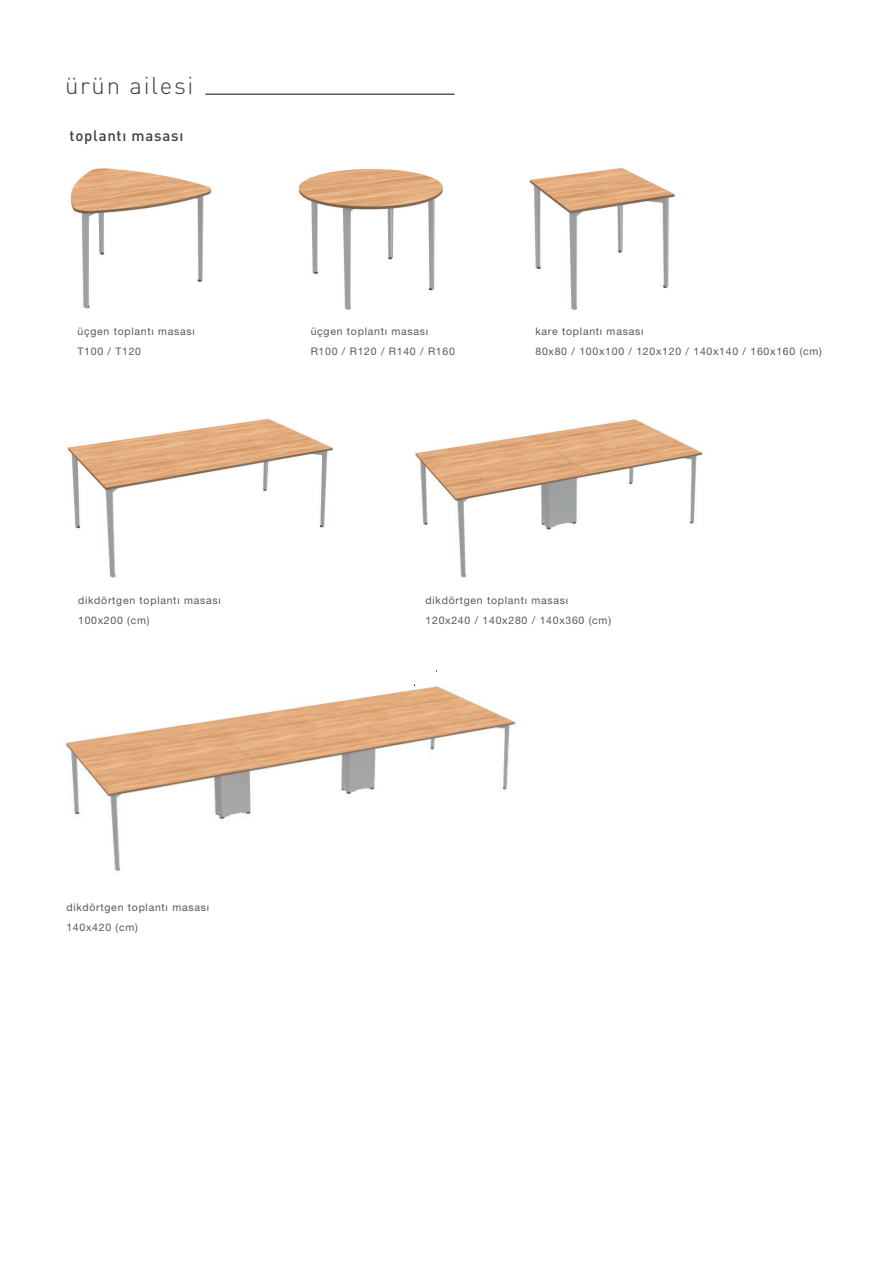
<style>
.page{position:relative;width:893px;height:1263px;background:#fff}
.page>*{position:absolute;margin:0;border:0;box-sizing:border-box;transform-origin:0 0}
.t1{font:300 24px "DIN Pro";letter-spacing:.07em;color:#3e3e3f}
.t2{font:500 15px "DIN Pro";letter-spacing:.05em;color:#3e3e3f}
.t3{font:10.5px/19.5px "Helvetica Neue LT Pro";letter-spacing:.07em;color:#57585a}
</style>
<div class="page">
<img style="left:64px;top:670px;width:452px;height:201px">
<img style="left:67px;top:419px;width:266px;height:159px">
<img style="left:415px;top:419px;width:288px;height:159px">
<img style="left:529px;top:167px;width:146px;height:143px">
<img style="left:298px;top:169px;width:145px;height:141px">
<img style="left:70px;top:168px;width:142px;height:141px">
<hr style="left:205px;top:93px;width:249px;height:2px;background:#57585a">
<h1 class="t1" style="left:65px;top:67px;width:130px">ürün ailesi</h1>
<h2 class="t2" style="left:70px;top:126px;width:115px">toplantı masası</h2>
<p class="t3" style="left:77px;top:322px;width:119px">üçgen toplantı masası<br>T100 / T120</p>
<p class="t3" style="left:311px;top:322px;width:146px">üçgen toplantı masası<br>R100 / R120 / R140 / R160</p>
<p class="t3" style="left:535px;top:322px;width:288px">kare toplantı masası<br>80x80 / 100x100 / 120x120 / 140x140 / 160x160 (cm)</p>
<p class="t3" style="left:78px;top:591px;width:144px">dikdörtgen toplantı masası<br>100x200 (cm)</p>
<p class="t3" style="left:66px;top:898px;width:144px">dikdörtgen toplantı masası<br>140x420 (cm)</p>
<p class="t3" style="left:426px;top:591px;width:187px">dikdörtgen toplantı masası<br>120x240 / 140x280 / 140x360 (cm)</p>
</div>
